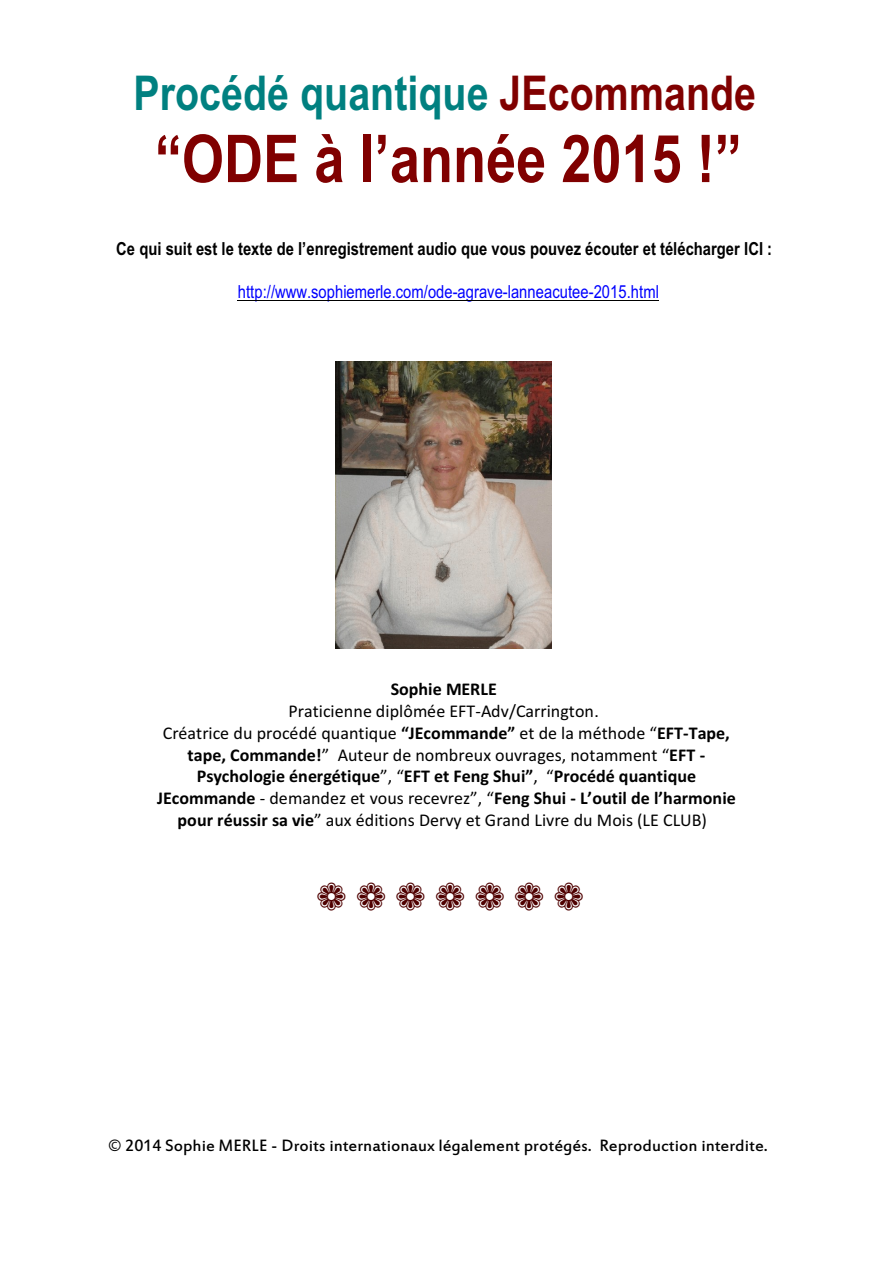
<style>
.page{position:relative;width:894px;height:1263px;background:#fff}
.page>*{position:absolute;margin:0;border:0;box-sizing:border-box;transform-origin:0 0}
.t1{font:700 66px "Arial Narrow";color:#800000}
.t2{font:700 48px "Arial Narrow";color:#008080}
.t3{font:18px/21.9px "Calibri";letter-spacing:.005em;color:#000;text-align:center}
.t4{font:700 18px "Arial Narrow";color:#000}
.t5{font:18px "Estrangelo Edessa";color:#000}
.t6{font:18px "Arial Narrow";color:#00f}
.s1{color:#800000}
.s2{font-weight:700}
.s3{font-family:"Arial"}
</style>
<div class="page">
<hr style="left:238px;top:300px;width:421px;height:1px;background:#000">
<img style="left:336px;top:362px;width:215px;height:287px">
<h2 class="t2" style="left:133px;top:57px;width:624px">Procédé quantique <span class="s1">JEcommande</span></h2>
<h1 class="t1" style="left:155px;top:109px;width:589px">“ODE à l’année 2015 !”</h1>
<p class="t4" style="left:116px;top:235px;width:657px">Ce qui suit est le texte de l’enregistrement audio que vous pouvez écouter et télécharger ICI :</p>
<p class="t6" style="left:238px;top:285px;width:422px">http://www.sophiemerle.com/ode-agrave-lanneacutee-2015.html</p>
<p class="t3" style="left:157px;top:679px;width:580px"><span class="s2">Sophie MERLE<br></span>Praticienne diplômée EFT-Adv/Carrington<span class="s3">.<br></span>Créatrice du procédé quantique <span class="s2">“JEcommande”</span> et de la méthode “<span class="s2">EFT-Tape, tape, Commande!</span>” Auteur de nombreux ouvrages, notamment “<span class="s2">EFT - Psychologie énergétique</span>”, “<span class="s2">EFT et Feng Shui”</span>, “<span class="s2">Procédé quantique JEcommande</span> - demandez et vous recevrez”, “<span class="s2">Feng Shui - L’outil de l’harmonie pour réussir sa vie</span>” aux éditions Dervy et Grand Livre du Mois (LE CLUB)</p>
<p class="t5" style="left:108px;top:1139px;width:661px">© 2014 Sophie MERLE - Droits internationaux légalement protégés. Reproduction interdite.</p>
</div>
